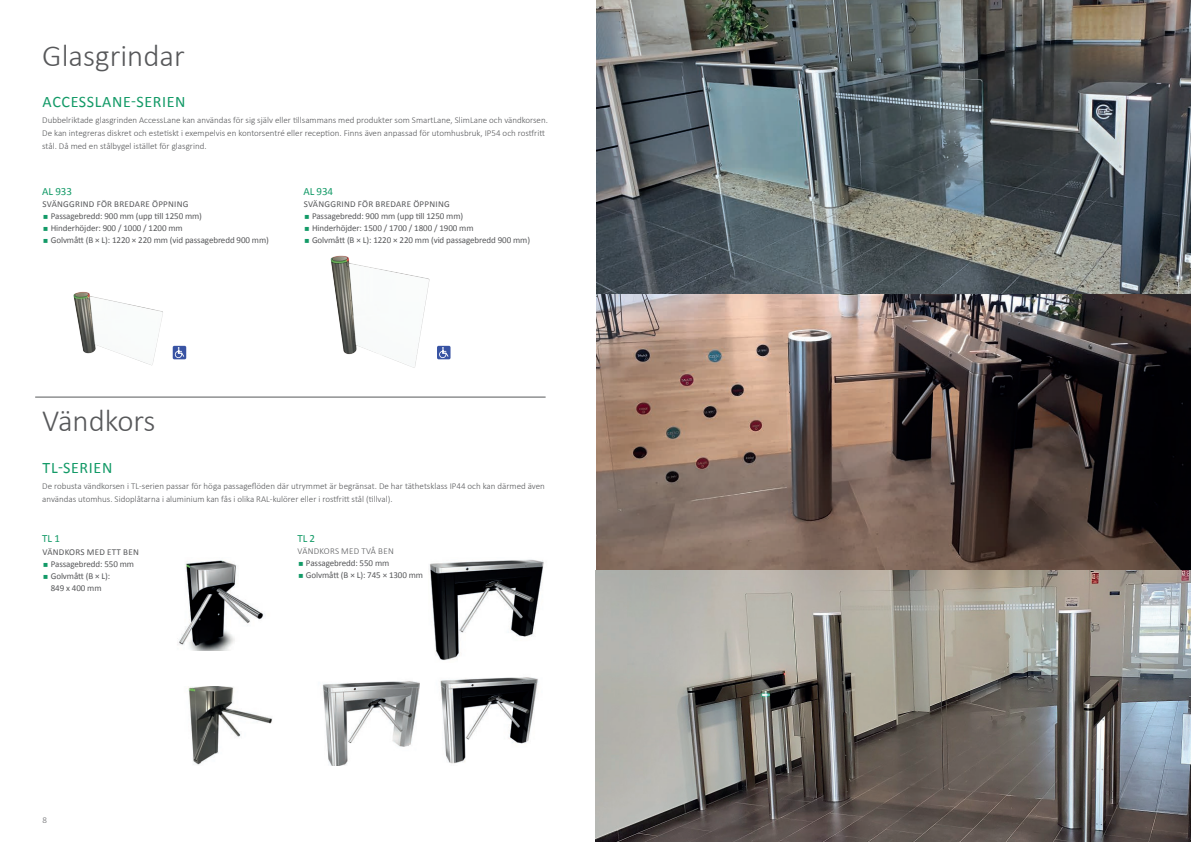
<style>
.page{position:relative;width:1191px;height:842px;background:#fff}
.page>*{position:absolute;margin:0;border:0;box-sizing:border-box;transform-origin:0 0}
.t1{font:300 31px "Calibri";color:#57585a}
.t2{font:16px "Calibri";letter-spacing:.04em;color:#139a67}
.t3{font:11px "Calibri";letter-spacing:-.01em;color:#139a67}
.t4{font:300 9px/13px "Calibri";color:#57585a}
.t5{font:9px/12px "Calibri";letter-spacing:-.01em;color:#57585a}
.t6{font:300 9px "Calibri";letter-spacing:.03em;color:#57585a}
.t7{font:300 9px "Calibri";color:#6c6d70}
</style>
<div class="page">
<img style="left:73px;top:291px;width:90px;height:75px">
<div style="left:173px;top:346px;width:13px;height:13px;background:#3853a3;border-radius:2px"></div>
<svg style="left:175px;top:347px;width:9px;height:11px"></svg>
<img style="left:330px;top:255px;width:121px;height:113px">
<div style="left:437px;top:346px;width:13px;height:13px;background:#3853a3;border-radius:2px"></div>
<svg style="left:439px;top:347px;width:9px;height:11px"></svg>
<hr style="left:35px;top:397px;width:510px;height:1px;background:#57585a">
<img style="left:177px;top:560px;width:88px;height:91px">
<img style="left:188px;top:686px;width:84px;height:79px">
<img style="left:596px;top:0;width:595px;height:570px">
<img style="left:595px;top:570px;width:596px;height:272px">
<img style="left:322px;top:681px;width:98px;height:85px">
<img style="left:429px;top:559px;width:115px;height:101px">
<img style="left:440px;top:677px;width:99px;height:87px">
<h1 class="t1" style="left:42px;top:36px;width:144px">Glasgrindar</h1>
<h2 class="t2" style="left:43px;top:92px;width:144px">ACCESSLANE-SERIEN</h2>
<p class="t4" style="left:42px;top:114px;width:507px">Dubbelriktade glasgrinden AccessLane kan användas för sig själv eller tillsammans med produkter som SmartLane, SlimLane och vändkorsen.<br>De kan integreras diskret och estetiskt i exempelvis en kontorsentré eller reception. Finns även anpassad för utomhusbruk, IP54 och rostfritt stål. Då med en stålbygel istället för glasgrind.</p>
<p class="t3" style="left:42px;top:185px;width:31px">AL 933</p>
<p class="t5" style="left:51px;top:199px;width:220px;text-indent:-8px">SVÄNGGRIND FÖR BREDARE ÖPPNING<br>Passagebredd: 900 mm (upp till 1250 mm)<br>Hinderhöjder: 900 / 1000 / 1200 mm<br>Golvmått (B × L): 1220 × 220 mm (vid passagebredd 900 mm)</p>
<p class="t3" style="left:303px;top:185px;width:31px">AL 934</p>
<p class="t5" style="left:312px;top:199px;width:220px;text-indent:-8px">SVÄNGGRIND FÖR BREDARE ÖPPNING<br>Passagebredd: 900 mm (upp till 1250 mm)<br>Hinderhöjder: 1500 / 1700 / 1800 / 1900 mm<br>Golvmått (B × L): 1220 × 220 mm (vid passagebredd 900 mm)</p>
<h1 class="t1" style="left:42px;top:402px;width:115px">Vändkors</h1>
<h2 class="t2" style="left:43px;top:458px;width:71px">TL-SERIEN</h2>
<p class="t4" style="left:42px;top:479px;width:504px">De robusta vändkorsen i TL-serien passar för höga passageflöden där utrymmet är begränsat. De har täthetsklass IP44 och kan därmed även användas utomhus. Sidoplåtarna i aluminium kan fås i olika RAL-kulörer eller i rostfritt stål (tillval).</p>
<p class="t3" style="left:42px;top:532px;width:19px">TL 1</p>
<p class="t5" style="left:51px;top:546px;width:90px;text-indent:-8px">VÄNDKORS MED ETT BEN<br>Passagebredd: 550 mm<br>Golvmått (B × L):<br>849 x 400 mm</p>
<p class="t3" style="left:297px;top:531px;width:19px">TL 2</p>
<p class="t6" style="left:298px;top:546px;width:98px">VÄNDKORS MED TVÅ BEN</p>
<p class="t5" style="left:306px;top:557px;width:119px">Passagebredd: 550 mm<br>Golvmått (B × L): 745 × 1300 mm</p>
<p class="t7" style="left:43px;top:814px;width:6px">8</p>
</div>
